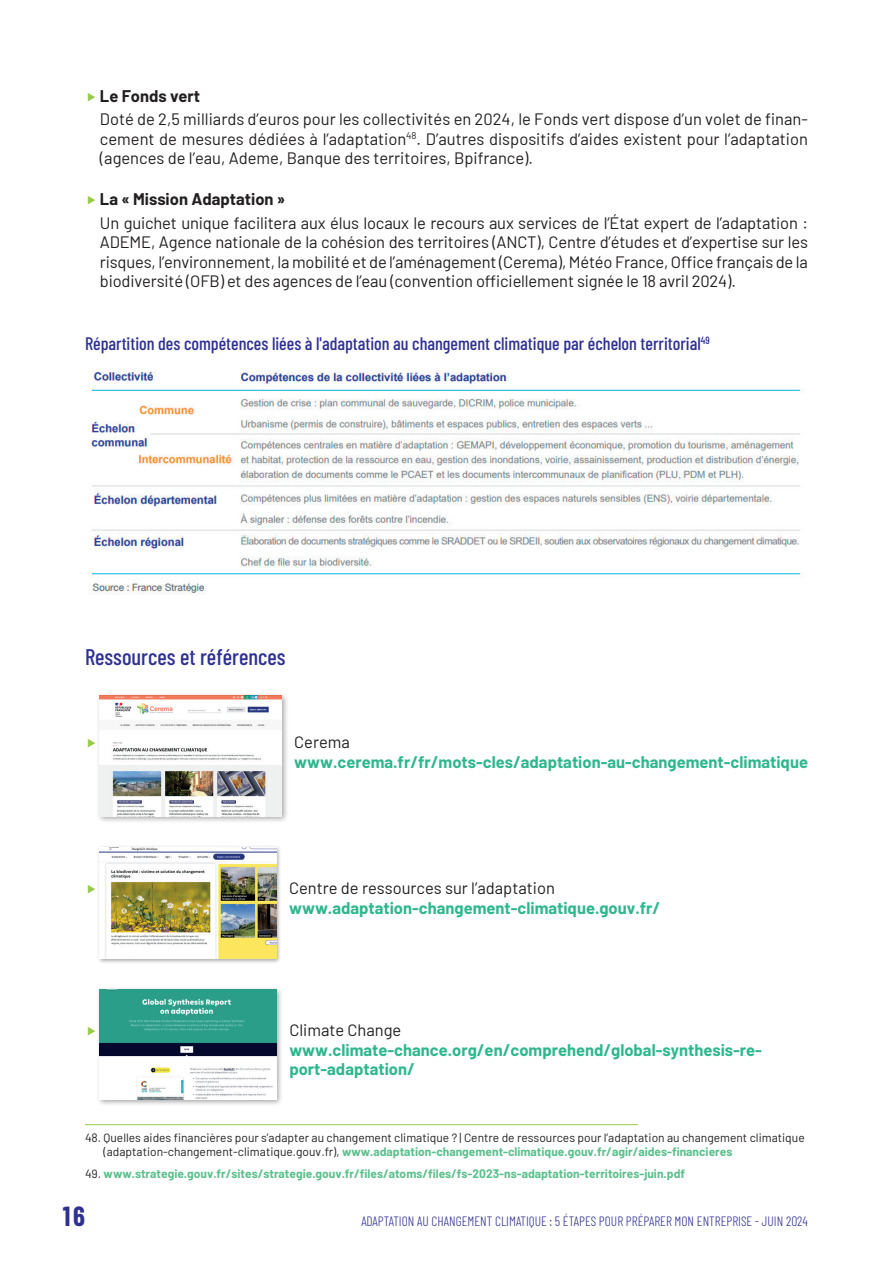
<style>
.page{position:relative;width:893px;height:1263px;background:#fff}
.page>*{position:absolute;margin:0;border:0;box-sizing:border-box;transform-origin:0 0}
.t1{font:700 27px "Barlow Condensed";color:#2e3092}
.t2{font:500 22.5px "Barlow Condensed";color:#2e3092}
.t3{font:500 18px "Barlow Condensed";color:#2e3092}
.t4{font:16.5px/19.5px "Barlow";color:#231f20;text-align:justify}
.t5{font:700 16.5px/19.5px "Barlow";color:#2eb78c}
.t6{font:700 16.5px "Barlow";color:#231f20}
.t7{font:300 13.5px "Barlow Condensed";color:#2e3092}
.t8{font:12px/13.5px "Barlow";color:#231f20}
.t9{font:700 12px "Barlow";color:#5abf8b}
.s1{font-weight:700;color:#5abf8b}
.s2{font-weight:400;color:#231f20}
</style>
<div class="page">
<img style="left:89px;top:371px;width:712px;height:224px">
<div style="left:96px;top:692px;width:193px;height:132px;background:#231f20;opacity:.4"></div>
<img style="left:100px;top:695px;width:181px;height:121px">
<div style="left:98px;top:845px;width:184px;height:119px;background:#231f20;opacity:.4"></div>
<img style="left:100px;top:847px;width:176px;height:112px">
<div style="left:96px;top:986px;width:188px;height:120px;background:#231f20;opacity:.4"></div>
<img style="left:100px;top:989px;width:177px;height:110px">
<hr style="left:85px;top:1124px;width:553px;height:1px;background:#98ca45">
<p class="t6" style="left:100px;top:83px;width:102px">Le Fonds vert</p>
<p class="t4" style="left:100px;top:108px;width:709px">Doté de 2,5 milliards d’euros pour les collectivités en 2024, le Fonds vert dispose d’un volet de finan&shy;cement de mesures dédiées à l’adaptation<sup>48</sup>. D’autres dispositifs d’aides existent pour l’adaptation (agences de l’eau, Ademe, Banque des territoires, Bpifrance).</p>
<p class="t6" style="left:100px;top:187px;width:187px">La « Mission Adaptation »</p>
<p class="t4" style="left:100px;top:212px;width:709px">Un guichet unique facilitera aux élus locaux le recours aux services de l’État expert de l’adaptation :<br>ADEME, Agence nationale de la cohésion des territoires (ANCT), Centre d’études et d’expertise sur les risques, l’environnement, la mobilité et de l’aménagement (Cerema), Météo France, Office français de la biodiversité (OFB) et des agences de l’eau (convention officiellement signée le 18 avril 2024).</p>
<p class="t3" style="left:85px;top:331px;width:626px">Répartition des compétences liées à l'adaptation au changement climatique par échelon territorial<sup>49</sup></p>
<h2 class="t2" style="left:85px;top:641px;width:202px">Ressources et références</h2>
<p class="t4" style="left:294px;top:731px;width:57px">Cerema</p>
<p class="t5" style="left:294px;top:751px;width:515px">www.cerema.fr/fr/mots-cles/adaptation-au-changement-climatique</p>
<p class="t4" style="left:289px;top:877px;width:267px">Centre de ressources sur l’adaptation</p>
<p class="t5" style="left:289px;top:897px;width:373px">www.adaptation-changement-climatique.gouv.fr/</p>
<p class="t4" style="left:289px;top:1019px;width:114px">Climate Change</p>
<p class="t5" style="left:289px;top:1039px;width:474px">www.climate-chance.org/en/comprehend/global-synthesis-re&shy;port-adaptation/</p>
<p class="t8" style="left:104px;top:1130px;width:703px;text-indent:-19px">48. Quelles aides financières pour s’adapter au changement climatique ? | Centre de ressources pour l’adaptation au changement climatique (adaptation-changement-climatique.gouv.fr), <span class="s1">www.adaptation-changement-climatique.gouv.fr/agir/aides-financieres</span></p>
<p class="t9" style="left:85px;top:1165px;width:602px"><span class="s2">49.</span> www.strategie.gouv.fr/sites/strategie.gouv.fr/files/atoms/files/fs-2023-ns-adaptation-territoires-juin.pdf</p>
<h1 class="t1" style="left:63px;top:1197px;width:24px">16</h1>
<p class="t7" style="left:361px;top:1211px;width:448px">ADAPTATION AU CHANGEMENT CLIMATIQUE : 5 ÉTAPES POUR PRÉPARER MON ENTREPRISE - JUIN 2024</p>
</div>
